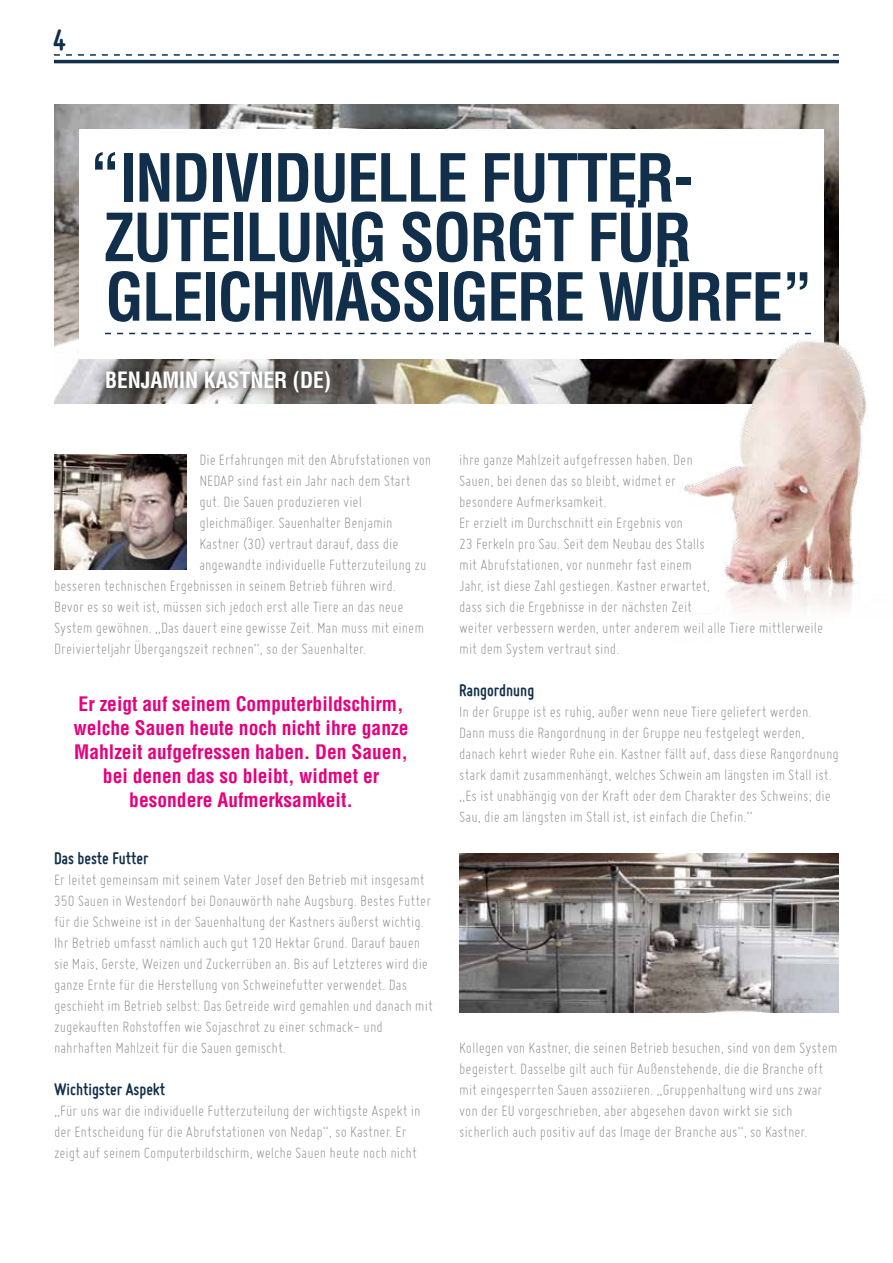
<style>
.page{position:relative;width:893px;height:1263px;background:#fff}
.page>*{position:absolute;margin:0;border:0;box-sizing:border-box;transform-origin:0 0}
.t1{font:700 condensed 64.65px/59.6px "Helvetica LT Std";letter-spacing:-.025em;color:#112f4a}
.t2{font:700 31.65px "Miso";color:#112f4a}
.t3{font:700 condensed 21.9px "Helvetica LT Std";color:#fff}
.t4{font:700 condensed 19.5px/24px "Helvetica LT Std";color:#e6007d;text-align:center}
.t5{font:700 18px "Miso";color:#112f4a}
.t6{font:300 16.5px/21px "Miso";color:#878787}
</style>
<div class="page">
<hr style="left:54px;top:60px;width:785px;height:3px;background:#112f4a">
<svg style="left:54px;top:54px;width:785px;height:2px"></svg>
<img style="left:54px;top:104px;width:785px;height:300px">
<div style="left:80px;top:130px;width:744px;height:229px;background:#fff"></div>
<div style="left:92px;top:358px;width:252px;height:47px;background:#000;opacity:.82"></div>
<svg style="left:105px;top:333px;width:537px;height:1px"></svg>
<img style="left:644px;top:317px;width:224px;height:294px">
<img style="left:54px;top:454px;width:133px;height:115px">
<img style="left:459px;top:853px;width:380px;height:159px">
<h2 class="t2" style="left:53px;top:22px;width:15px">4</h2>
<h1 class="t1" style="left:90px;top:148px;width:451px">“Individuelle Futter&shy;zutei</h1>
<h1 class="t1" style="left:105px;top:207px;width:709px;text-align:center">lung sorgt für gleichmäSSigere Würfe”</h1>
<h3 class="t3" style="left:105px;top:367px;width:24px">Benja</h3>
<h3 class="t3" style="left:162px;top:367px;width:54px">min Kastner</h3>
<h3 class="t3" style="left:293px;top:367px;width:40px">(DE)</h3>
<p class="t6" style="left:199px;top:449px;width:234px">Die Erfahrungen mit den Abrufstationen von</p>
<p class="t6" style="left:199px;top:470px;width:213px">NEDAP sind fast ein Jahr nach dem Start</p>
<p class="t6" style="left:199px;top:491px;width:164px">gut. Die Sauen produzieren viel</p>
<p class="t6" style="left:199px;top:512px;width:195px">gleichmäßiger. Sauenhalter Benjamin</p>
<p class="t6" style="left:199px;top:533px;width:201px">Kastner (30) vertraut darauf, dass die</p>
<p class="t6" style="left:199px;top:554px;width:229px">angewandte individuelle Futterzuteilung zu</p>
<p class="t6" style="left:54px;top:575px;width:344px">besseren technischen Ergebnissen in seinem Betrieb führen wird.</p>
<p class="t6" style="left:54px;top:596px;width:351px">Bevor es so weit ist, müssen sich jedoch erst alle Tiere an das neue</p>
<p class="t6" style="left:54px;top:617px;width:372px">System gewöhnen. „Das dauert eine gewisse Zeit. Man muss mit einem</p>
<p class="t6" style="left:54px;top:638px;width:314px">Dreivierteljahr Übergangszeit rechnen“, so der Sauenhalter.</p>
<p class="t4" style="left:74px;top:691px;width:336px">Er zeigt auf seinem Computerbildschirm, welche Sauen heute noch nicht ihre ganze Mahlzeit aufgefressen haben. Den Sauen, bei denen das so bleibt, widmet er besondere Aufmerksamkeit.</p>
<p class="t5" style="left:54px;top:848px;width:96px">Das beste Futter</p>
<p class="t6" style="left:54px;top:869px;width:380px">Er leitet gemeinsam mit seinem Vater Josef den Betrieb mit insgesamt 350 Sauen in Westendorf bei Donauwörth nahe Augsburg. Bestes Futter für die Schweine ist in der Sauenhaltung der Kastners äußerst wichtig.<br>Ihr Betrieb umfasst nämlich auch gut 120 Hektar Grund. Darauf bauen sie Mais, Gerste, Weizen und Zuckerrüben an. Bis auf Letzteres wird die ganze Ernte für die Herstellung von Schweinefutter verwendet. Das geschieht im Betrieb selbst: Das Getreide wird gemahlen und danach mit zugekauften Rohstoffen wie Sojaschrot zu einer schmack- und nahrhaften Mahlzeit für die Sauen gemischt.</p>
<p class="t5" style="left:54px;top:1079px;width:113px">Wichtigster Aspekt</p>
<p class="t6" style="left:54px;top:1100px;width:368px">„Für uns war die individuelle Futterzuteilung der wichtigste Aspekt in der Entscheidung für die Abrufstationen von Nedap“, so Kastner. Er zeigt auf seinem Computerbildschirm, welche Sauen heute noch nicht</p>
<p class="t6" style="left:459px;top:449px;width:366px">ihre ganze Mahlzeit aufgefressen haben. Den<br>Sauen, bei denen das so bleibt, widmet er<br>besondere Aufmerksamkeit.<br>Er erzielt im Durchschnitt ein Ergebnis von<br>23 Ferkeln pro Sau. Seit dem Neubau des Stalls<br>mit Abrufstationen, vor nunmehr fast einem<br>Jahr, ist diese Zahl gestiegen. Kastner erwartet,<br>dass sich die Ergebnisse in der nächsten Zeit<br>weiter verbessern werden, unter anderem weil alle Tiere mittlerweile mit dem System vertraut sind.</p>
<p class="t5" style="left:459px;top:680px;width:77px">Rangordnung</p>
<p class="t6" style="left:459px;top:701px;width:381px">In der Gruppe ist es ruhig, außer wenn neue Tiere geliefert werden.<br>Dann muss die Rangordnung in der Gruppe neu festgelegt werden, danach kehrt wieder Ruhe ein. Kastner fällt auf, dass diese Rangordnung stark damit zusammenhängt, welches Schwein am längsten im Stall ist. „Es ist unabhängig von der Kraft oder dem Charakter des Schweins; die Sau, die am längsten im Stall ist, ist einfach die Chefin.“</p>
<p class="t6" style="left:459px;top:1037px;width:380px">Kollegen von Kastner, die seinen Betrieb besuchen, sind von dem System begeistert. Dasselbe gilt auch für Außenstehende, die die Branche oft mit eingesperrten Sauen assoziieren. „Gruppenhaltung wird uns zwar von der EU vorgeschrieben, aber abgesehen davon wirkt sie sich sicherlich auch positiv auf das Image der Branche aus“, so Kastner.</p>
</div>
